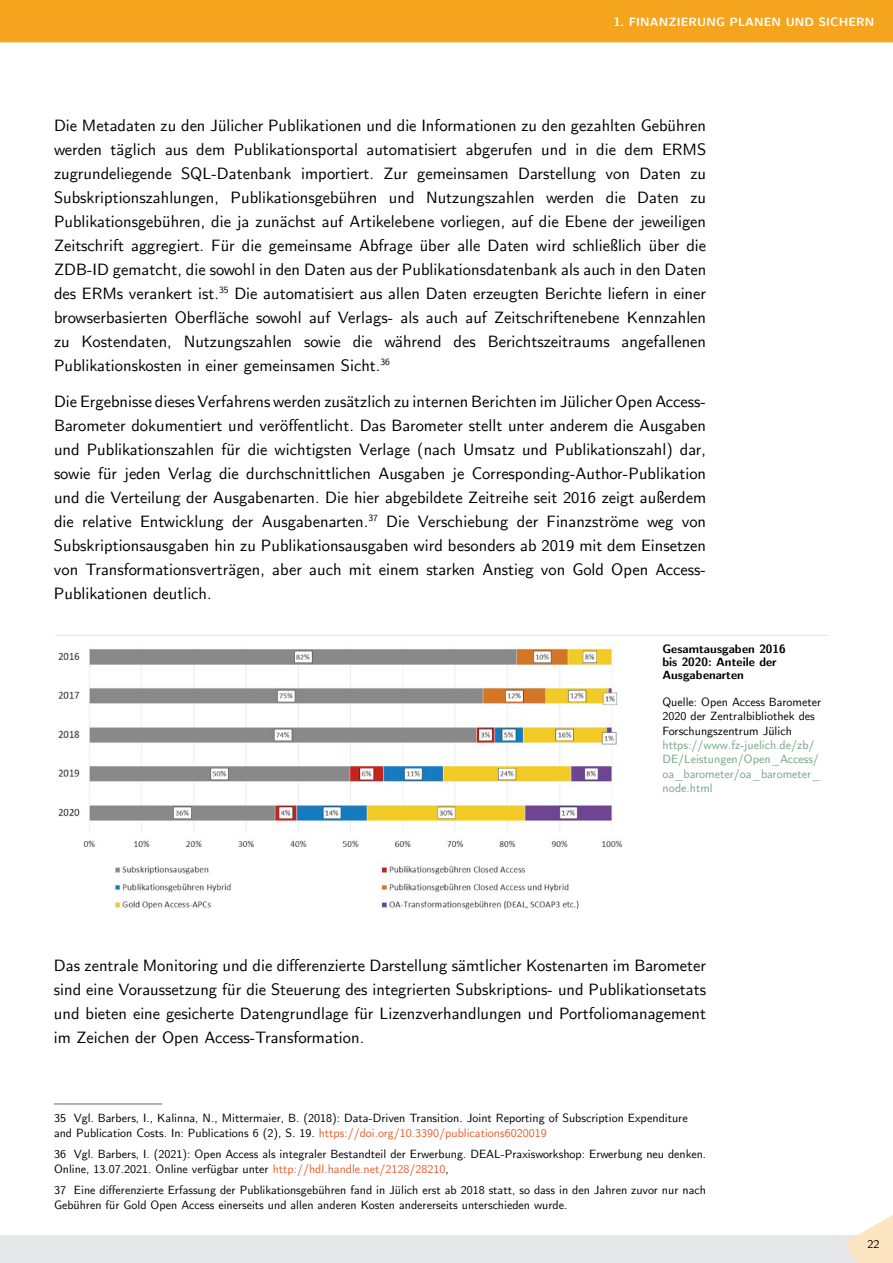
<style>
.page{position:relative;width:893px;height:1263px;background:#fff}
.page>*{position:absolute;margin:0;border:0;box-sizing:border-box;transform-origin:0 0}
.t1{font:16.5px/24px "CMU Sans Serif";color:#000;text-align:justify}
.t2{font:12px/15px "CMU Sans Serif";color:#000}
.t3{font:12px/14.4px "CMU Sans Serif";color:#75a685}
.t4{font:700 12px/13.2px "CMU Sans Serif";color:#000}
.t5{font:700 12px "CMU Sans Serif";letter-spacing:.01em;color:#fff}
.s1{color:#ed5d2b}
</style>
<div class="page">
<hr style="left:54px;top:1103px;width:108px;height:1px;background:#7b5775">
<img style="left:58px;top:643px;width:564px;height:267px">
<hr style="left:55px;top:635px;width:773px;height:1px;background:#e6e7e8">
<div style="left:0;top:0;width:893px;height:42px;background:#f4a51d"></div>
<div style="left:0;top:1236px;width:891px;height:27px;background:#e6e7e8"></div>
<svg style="left:845px;top:1215px;width:48px;height:48px"></svg>
<p class="t5" style="left:614px;top:11px;width:262px">1. FINANZIERUNG PLANEN UND SICHERN</p>
<p class="t1" style="left:54px;top:112px;width:654px">Die Metadaten zu den Jülicher Publikationen und die Informationen zu den gezahlten Gebühren werden täglich aus dem Publikationsportal automatisiert abgerufen und in die dem ERMS zugrundeliegende SQL-Datenbank importiert. Zur gemeinsamen Darstellung von Daten zu Subskriptionszahlungen, Publikationsgebühren und Nutzungszahlen werden die Daten zu Publikationsgebühren, die ja zunächst auf Artikelebene vorliegen, auf die Ebene der jeweiligen Zeitschrift aggregiert. Für die gemeinsame Abfrage über alle Daten wird schließlich über die ZDB-ID gematcht, die sowohl in den Daten aus der Publikationsdatenbank als auch in den Daten des ERMs verankert ist.<sup>35</sup> Die automatisiert aus allen Daten erzeugten Berichte liefern in einer browserbasierten Oberfläche sowohl auf Verlags- als auch auf Zeitschriftenebene Kennzahlen zu Kostendaten, Nutzungszahlen sowie die während des Berichtszeitraums angefallenen Publikationskosten in einer gemeinsamen Sicht.<sup>36</sup></p>
<p class="t1" style="left:54px;top:388px;width:654px">Die Ergebnisse dieses Verfahrens werden zusätzlich zu internen Berichten im Jülicher Open Access-Barometer dokumentiert und veröffentlicht. Das Barometer stellt unter anderem die Ausgaben und Publikationszahlen für die wichtigsten Verlage (nach Umsatz und Publikationszahl) dar, sowie für jeden Verlag die durchschnittlichen Ausgaben je Corresponding-Author-Publikation und die Verteilung der Ausgabenarten. Die hier abgebildete Zeitreihe seit 2016 zeigt außerdem die relative Entwicklung der Ausgabenarten.<sup>37</sup> Die Verschiebung der Finanzströme weg von Subskriptionsausgaben hin zu Publikationsausgaben wird besonders ab 2019 mit dem Einsetzen von Transformationsverträgen, aber auch mit einem starken Anstieg von Gold Open Access-Publikationen deutlich.</p>
<p class="t4" style="left:662px;top:642px;width:125px">Gesamtausgaben 2016 bis 2020: Anteile der<br>Ausgabenarten</p>
<p class="t2" style="left:662px;top:693px;width:160px;line-height:14.4px">Quelle: Open Access Barometer<br>2020 der Zentralbibliothek des<br>Forschungszentrum Jülich</p>
<p class="t3" style="left:662px;top:737px;width:160px">https://www.fz-juelich.de/zb/<br>DE/Leistungen/Open_Access/ oa_barometer/oa_barometer_ node.html</p>
<p class="t1" style="left:54px;top:952px;width:654px">Das zentrale Monitoring und die differenzierte Darstellung sämtlicher Kostenarten im Barometer sind eine Voraussetzung für die Steuerung des integrierten Subskriptions- und Publikationsetats und bieten eine gesicherte Datengrundlage für Lizenzverhandlungen und Portfoliomanagement im Zeichen der Open Access-Transformation.</p>
<p class="t2" style="left:54px;top:1109px;width:635px">35 Vgl. Barbers, I., Kalinna, N., Mittermaier, B. (2018): Data-Driven Transition. Joint Reporting of Subscription Expenditure and Publication Costs. In: Publications 6 (2), S. 19. <span class="s1">https://doi.org/10.3390/publications6020019</span></p>
<p class="t2" style="left:54px;top:1145px;width:654px">36 Vgl. Barbers, I. (2021): Open Access als integraler Bestandteil der Erwerbung. DEAL-Praxisworkshop: Erwerbung neu denken.<br>Online, 13.07.2021. Online verfügbar unter <span class="s1">http://hdl.handle.net/2128/28210</span>,</p>
<p class="t2" style="left:54px;top:1181px;width:653px">37 Eine differenzierte Erfassung der Publikationsgebühren fand in Jülich erst ab 2018 statt, so dass in den Jahren zuvor nur nach<br>Gebühren für Gold Open Access einerseits und allen anderen Kosten andererseits unterschieden wurde.</p>
<p class="t2" style="left:868px;top:1235px;width:13px">22</p>
</div>
